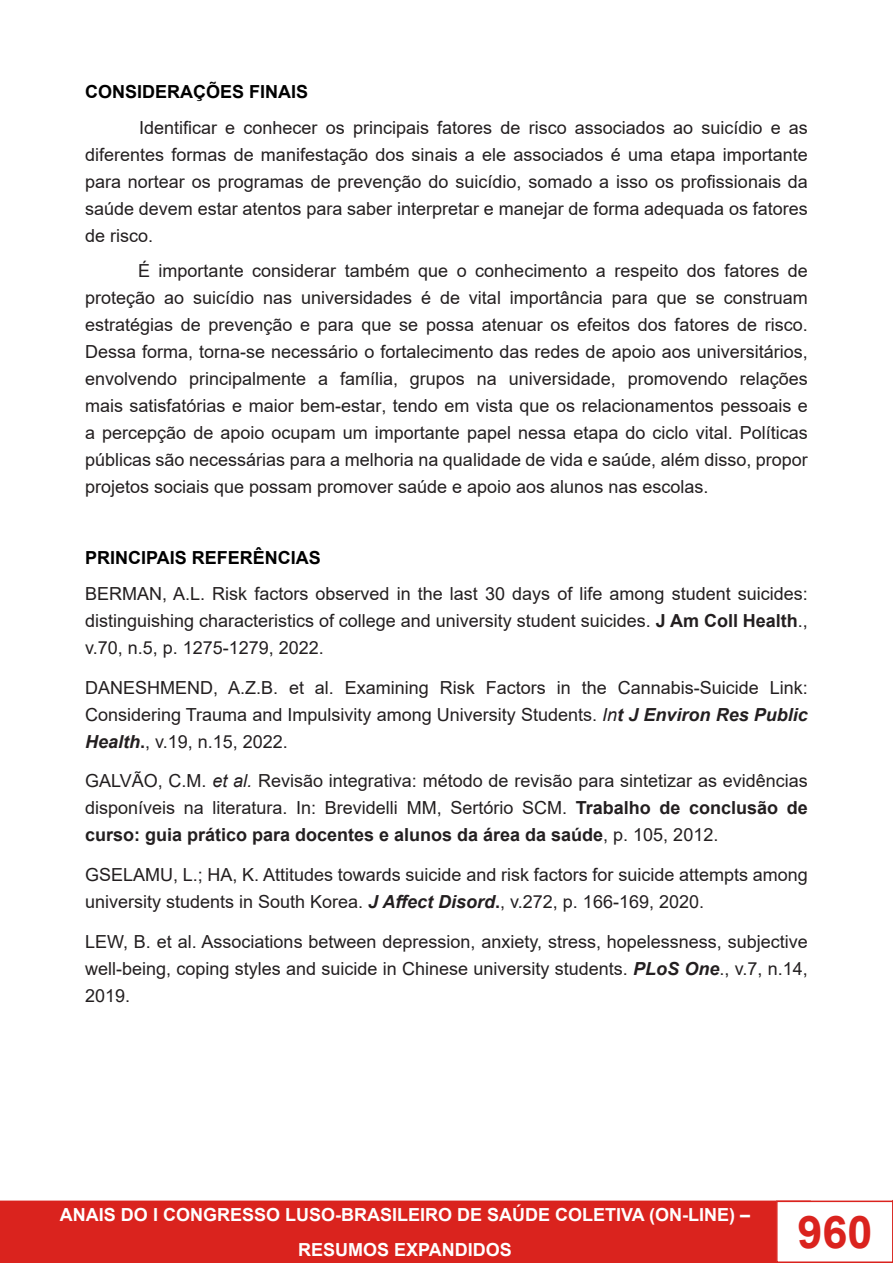
<style>
.page{position:relative;width:893px;height:1263px;background:#fff}
.page>*{position:absolute;margin:0;border:0;box-sizing:border-box;transform-origin:0 0}
.t1{font:700 45px "Arial";color:#da231e}
.t2{font:18px/27px "Arial";color:#231f20;text-align:justify}
.t3{font:700 18px/35.5px "Arial";color:#fff;text-align:center}
.t4{font:700 18px "Arial";color:#000}
.s1{font-weight:700}
.s2{font-style:italic}
.s3{font-weight:700;font-style:italic}
</style>
<div class="page">
<div style="left:0;top:1201px;width:810px;height:62px;background:#da231e"></div>
<div style="left:0;top:1200px;width:811px;height:63px;border:2px solid #da231e"></div>
<div style="left:777px;top:1201px;width:116px;height:61px;background:#fff"></div>
<div style="left:776px;top:1200px;width:117px;height:63px;border:2px solid #da231e"></div>
<svg style="left:892px;top:1200px;width:1px;height:63px"></svg>
<p class="t4" style="left:85px;top:79px;width:225px">CONSIDERAÇÕES FINAIS</p>
<p class="t2" style="left:85px;top:114px;width:724px;text-indent:54px">Identificar e conhecer os principais fatores de risco associados ao suicídio e as diferentes formas de manifestação dos sinais a ele associados é uma etapa importante para nortear os programas de prevenção do suicídio, somado a isso os profissionais da saúde devem estar atentos para saber interpretar e manejar de forma adequada os fatores de risco.</p>
<p class="t2" style="left:85px;top:257px;width:724px;text-indent:53px">É importante considerar também que o conhecimento a respeito dos fatores de proteção ao suicídio nas universidades é de vital importância para que se construam estratégias de prevenção e para que se possa atenuar os efeitos dos fatores de risco.<br>Dessa forma, torna-se necessário o fortalecimento das redes de apoio aos universitários, envolvendo principalmente a família, grupos na universidade, promovendo relações mais satisfatórias e maior bem-estar, tendo em vista que os relacionamentos pessoais e a percepção de apoio ocupam um importante papel nessa etapa do ciclo vital. Políticas públicas são necessárias para a melhoria na qualidade de vida e saúde, além disso, propor projetos sociais que possam promover saúde e apoio aos alunos nas escolas.</p>
<p class="t4" style="left:85px;top:545px;width:237px">PRINCIPAIS REFERÊNCIAS</p>
<p class="t2" style="left:85px;top:580px;width:724px">BERMAN, A.L. Risk factors observed in the last 30 days of life among student suicides: distinguishing characteristics of college and university student suicides. <span class="s1">J Am Coll Health</span>., v.70, n.5, p. 1275-1279, 2022.</p>
<p class="t2" style="left:85px;top:673px;width:724px">DANESHMEND, A.Z.B. et al. Examining Risk Factors in the Cannabis-Suicide Link:<br>Considering Trauma and Impulsivity among University Students. <span class="s2">In</span><span class="s3">t J Environ Res Public Health</span><span class="s1">.</span>, v.19, n.15, 2022.</p>
<p class="t2" style="left:85px;top:767px;width:724px">GALVÃO, C.M. <span class="s2">et al.</span> Revisão integrativa: método de revisão para sintetizar as evidências disponíveis na literatura. In: Brevidelli MM, Sertório SCM. <span class="s1">Trabalho de conclusão de curso: guia prático para docentes e alunos da área da saúde</span>, p. 105, 2012.</p>
<p class="t2" style="left:85px;top:861px;width:724px">GSELAMU, L.; HA, K. Attitudes towards suicide and risk factors for suicide attempts among university students in South Korea. <span class="s3">J Affect Disord</span><span class="s1">.</span>, v.272, p. 166-169, 2020.</p>
<p class="t2" style="left:85px;top:928px;width:724px">LEW, B. et al. Associations between depression, anxiety, stress, hopelessness, subjective well-being, coping styles and suicide in Chinese university students. <span class="s3">PLoS One</span>., v.7, n.14, 2019.</p>
<p class="t3" style="left:60px;top:1197px;width:692px">ANAIS DO I CONGRESSO LUSO-BRASILEIRO DE SAÚDE COLETIVA (ON-LINE) –<br>RESUMOS EXPANDIDOS</p>
<h1 class="t1" style="left:797px;top:1200px;width:77px">960</h1>
</div>
